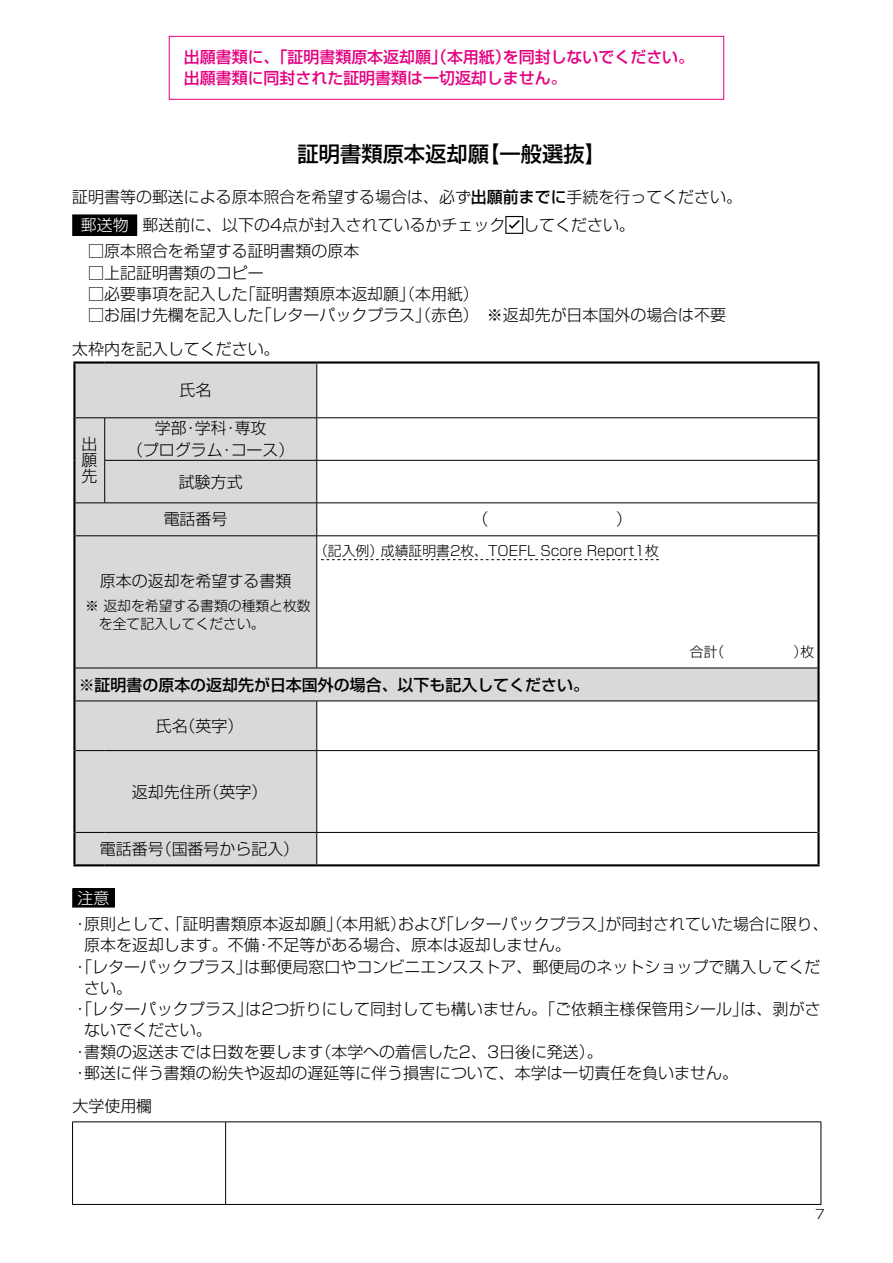
<style>
.page{position:relative;width:893px;height:1263px;background:#fff}
.page>*{position:absolute;margin:0;border:0;box-sizing:border-box;transform-origin:0 0}
.t1{font:500 21.3px "Shin Go Pro";color:#000}
.t2{font:300 15.9px/15.9px "Shin Go Pro";color:#000}
.t3{font:500 15.9px/21.3px "Shin Go Pro";color:#e4007f}
.t4{font:500 15.9px "Shin Go Pro";color:#000}
.t5{font:300 15.9px "Shin Go Pro";color:#fff}
.t6{font:300 13.8px/18.1px "Shin Go Pro";color:#000}
.t7{font:300 12.75px "Shin Go Pro";color:#000}
.s1{font-weight:500}
.s2{color:#fff}
</style>
<div class="page">
<div style="left:73px;top:215px;width:64px;height:20px;background:#000"></div>
<div style="left:72px;top:215px;width:65px;height:21px;border:1px solid #000"></div>
<svg style="left:505px;top:216px;width:18px;height:18px"></svg>
<svg style="left:75px;top:364px;width:742px;height:500px"></svg>
<div style="left:74px;top:418px;width:31px;height:85px;background:#d9d9d9"></div>
<hr style="left:73px;top:361px;width:32px;height:3px;background:#000">
<hr style="left:73px;top:364px;width:2px;height:54px;background:#000">
<hr style="left:105px;top:361px;width:212px;height:3px;background:#000">
<hr style="left:317px;top:361px;width:503px;height:3px;background:#000">
<hr style="left:817px;top:364px;width:3px;height:54px;background:#000">
<hr style="left:73px;top:418px;width:2px;height:42px;background:#000">
<hr style="left:817px;top:418px;width:3px;height:42px;background:#000">
<hr style="left:73px;top:460px;width:2px;height:43px;background:#000">
<hr style="left:817px;top:460px;width:3px;height:43px;background:#000">
<hr style="left:73px;top:503px;width:2px;height:33px;background:#000">
<hr style="left:817px;top:503px;width:3px;height:33px;background:#000">
<hr style="left:73px;top:536px;width:2px;height:132px;background:#000">
<hr style="left:817px;top:536px;width:3px;height:132px;background:#000">
<hr style="left:73px;top:668px;width:2px;height:33px;background:#000">
<hr style="left:73px;top:701px;width:2px;height:49px;background:#000">
<hr style="left:817px;top:701px;width:3px;height:49px;background:#000">
<hr style="left:73px;top:750px;width:2px;height:82px;background:#000">
<hr style="left:817px;top:750px;width:3px;height:82px;background:#000">
<hr style="left:73px;top:832px;width:2px;height:32px;background:#000">
<hr style="left:817px;top:832px;width:3px;height:32px;background:#000">
<hr style="left:73px;top:864px;width:32px;height:2px;background:#000">
<hr style="left:105px;top:864px;width:212px;height:2px;background:#000">
<hr style="left:317px;top:864px;width:503px;height:2px;background:#000">
<hr style="left:316px;top:364px;width:1px;height:54px;background:#000">
<hr style="left:75px;top:417px;width:30px;height:1px;background:#000">
<hr style="left:105px;top:417px;width:212px;height:1px;background:#000">
<hr style="left:104px;top:418px;width:1px;height:42px;background:#000">
<hr style="left:317px;top:417px;width:500px;height:1px;background:#000">
<hr style="left:316px;top:418px;width:1px;height:42px;background:#000">
<hr style="left:105px;top:460px;width:212px;height:1px;background:#000">
<hr style="left:104px;top:460px;width:1px;height:43px;background:#000">
<hr style="left:317px;top:460px;width:500px;height:1px;background:#000">
<hr style="left:316px;top:460px;width:1px;height:43px;background:#000">
<hr style="left:75px;top:503px;width:30px;height:1px;background:#000">
<hr style="left:105px;top:503px;width:212px;height:1px;background:#000">
<hr style="left:317px;top:503px;width:500px;height:1px;background:#000">
<hr style="left:316px;top:503px;width:1px;height:33px;background:#000">
<hr style="left:75px;top:535px;width:30px;height:1px;background:#000">
<hr style="left:105px;top:535px;width:212px;height:1px;background:#000">
<hr style="left:317px;top:535px;width:500px;height:1px;background:#000">
<hr style="left:316px;top:536px;width:1px;height:132px;background:#000">
<hr style="left:75px;top:668px;width:30px;height:1px;background:#000">
<hr style="left:105px;top:668px;width:212px;height:1px;background:#000">
<hr style="left:317px;top:668px;width:500px;height:1px;background:#000">
<hr style="left:75px;top:701px;width:30px;height:1px;background:#000">
<hr style="left:105px;top:701px;width:212px;height:1px;background:#000">
<hr style="left:317px;top:701px;width:500px;height:1px;background:#000">
<hr style="left:316px;top:701px;width:1px;height:49px;background:#000">
<hr style="left:75px;top:750px;width:30px;height:1px;background:#000">
<hr style="left:105px;top:750px;width:212px;height:1px;background:#000">
<hr style="left:317px;top:750px;width:500px;height:1px;background:#000">
<hr style="left:316px;top:751px;width:1px;height:81px;background:#000">
<hr style="left:75px;top:832px;width:30px;height:1px;background:#000">
<hr style="left:105px;top:832px;width:212px;height:1px;background:#000">
<hr style="left:317px;top:832px;width:500px;height:1px;background:#000">
<hr style="left:316px;top:833px;width:1px;height:31px;background:#000">
<hr style="left:817px;top:668px;width:3px;height:33px;background:#000">
<svg style="left:321px;top:559px;width:338px;height:1px"></svg>
<div style="left:73px;top:889px;width:41px;height:18px;background:#000"></div>
<div style="left:72px;top:888px;width:43px;height:19px;border:1px solid #000"></div>
<hr style="left:72px;top:1121px;width:154px;height:1px;background:#000">
<hr style="left:72px;top:1122px;width:1px;height:82px;background:#000">
<hr style="left:226px;top:1121px;width:595px;height:1px;background:#000">
<hr style="left:225px;top:1122px;width:1px;height:82px;background:#000">
<hr style="left:821px;top:1122px;width:1px;height:82px;background:#000">
<hr style="left:72px;top:1204px;width:154px;height:1px;background:#000">
<hr style="left:226px;top:1204px;width:595px;height:1px;background:#000">
<div style="left:169px;top:36px;width:555px;height:63px;border:1px solid #e4007f"></div>
<p class="t3" style="left:184px;top:44px;width:512px">出願書類に、「証明書類原本返却願」（本用紙）を同封しないでください。出願書類に同封された証明書類は一切返却しません。</p>
<h1 class="t1" style="left:298px;top:137px;width:310px">証明書類原本返却願【一般選抜】</h1>
<p class="t2" style="left:81px;top:181px;width:663px;line-height:27.6px;text-indent:-9px">証明書等の郵送による原本照合を希望する場合は、必ず<span class="s1">出願前までに</span>手続を行ってください。<span class="s2">郵送物</span> 郵送前に、以下の4点が封入されているかチェック してください。</p>
<p class="t2" style="left:88px;top:242px;width:273px">□原本照合を希望する証明書類の原本</p>
<p class="t2" style="left:88px;top:263px;width:177px">□上記証明書類のコピー</p>
<p class="t2" style="left:88px;top:284px;width:392px">□必要事項を記入した「証明書類原本返却願」（本用紙）</p>
<p class="t2" style="left:72px;top:296px;width:655px;line-height:34px;text-indent:16px">□お届け先欄を記入した「レターパックプラス」（赤色）　※返却先が日本国外の場合は不要太枠内を記入してください。</p>
<p class="t2" style="left:180px;top:380px;width:33px">氏名</p>
<p class="t2" style="left:82px;top:434px;width:17px;text-align:justify">出願先</p>
<p class="t2" style="left:127px;top:416px;width:169px;line-height:21.3px;text-align:center">学部・学科・専攻<br>（プログラム・コース）</p>
<p class="t2" style="left:179px;top:472px;width:65px">試験方式</p>
<p class="t2" style="left:164px;top:509px;width:65px">電話番号</p>
<p class="t2" style="left:100px;top:571px;width:193px">原本の返却を希望する書類</p>
<p class="t6" style="left:99px;top:595px;width:213px;text-indent:-14px">※ 返却を希望する書類の種類と枚数を全て記入してください。</p>
<p class="t6" style="left:314px;top:540px;width:346px">（記入例）成績証明書2枚、TOEFL Score Report1枚</p>
<p class="t4" style="left:79px;top:671px;width:512px">※証明書の原本の返却先が日本国外の場合、以下も記入してください。</p>
<p class="t2" style="left:156px;top:716px;width:89px">氏名（英字）</p>
<p class="t2" style="left:132px;top:782px;width:137px">返却先住所（英字）</p>
<p class="t6" style="left:690px;top:641px;width:126px">合計（　　　　　）枚</p>
<p class="t2" style="left:100px;top:839px;width:201px">電話番号（国番号から記入）</p>
<p class="t5" style="left:78px;top:885px;width:33px">注意</p>
<p class="t2" style="left:72px;top:914px;width:758px">・原則として、「証明書類原本返却願」（本用紙）および「レターパックプラス」が同封されていた場合に限り、</p>
<p class="t2" style="left:84px;top:935px;width:488px">原本を返却します。不備・不足等がある場合、原本は返却しません。</p>
<p class="t2" style="left:72px;top:957px;width:750px">・「レターパックプラス」は郵便局窓口やコンビニエンスストア、郵便局のネットショップで購入してくだ</p>
<p class="t2" style="left:84px;top:978px;width:49px">さい。</p>
<p class="t2" style="left:72px;top:999px;width:750px">・「レターパックプラス」は2つ折りにして同封しても構いません。「ご依頼主様保管用シール」は、剥がさ</p>
<p class="t2" style="left:84px;top:1020px;width:129px">ないでください。</p>
<p class="t2" style="left:72px;top:1042px;width:532px">・書類の返送までは日数を要します（本学への着信した2、3日後に発送）。</p>
<p class="t2" style="left:72px;top:1063px;width:667px">・郵送に伴う書類の紛失や返却の遅延等に伴う損害について、本学は一切責任を負いません。</p>
<p class="t2" style="left:73px;top:1096px;width:81px">大学使用欄</p>
<p class="t7" style="left:815px;top:1203px;width:11px">7</p>
</div>
